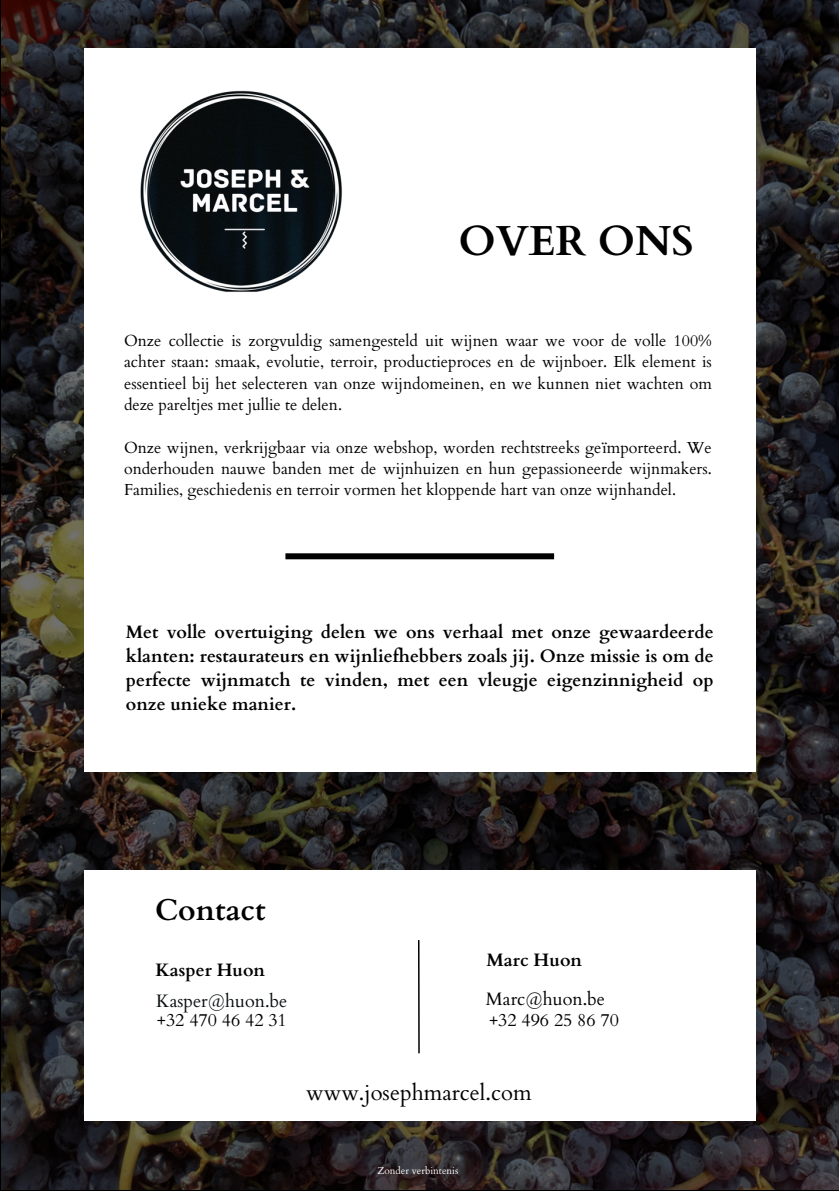
<style>
.page{position:relative;width:839px;height:1191px;background:#fff}
.page>*{position:absolute;margin:0;border:0;box-sizing:border-box;transform-origin:0 0}
.t1{font:700 42px "Cardo";color:#000}
.t2{font:700 30px "Cardo";color:#000}
.t3{font:22px "Cardo";color:#000}
.t4{font:700 18px/24px "Cardo";color:#000;text-align:justify}
.t5{font:18px "Cardo";color:#000}
.t6{font:18px "Cardo";color:#080e10}
.t7{font:16px/21.4px "Cardo";color:#000;text-align:justify}
.t8{font:10px "Cardo";color:#fff}
</style>
<div class="page">
<img style="left:2px;top:0;width:836px;height:1189px">
<div style="left:84px;top:870px;width:671px;height:251px;background:#fff"></div>
<div style="left:84px;top:48px;width:671px;height:723px;background:#fff"></div>
<img style="left:140px;top:90px;width:202px;height:202px">
<div style="left:285px;top:553px;width:269px;height:6px;background:#000"></div>
<hr style="left:418px;top:940px;width:2px;height:113px;background:#000">
<p class="t1" style="left:458px;top:213px;width:237px">OVER ONS</p>
<p class="t7" style="left:124px;top:330px;width:589px">Onze collectie is zorgvuldig samengesteld uit wijnen waar we voor de volle 100% achter staan: smaak, evolutie, terroir, productieproces en de wijnboer. Elk element is essentieel bij het selecteren van onze wijndomeinen, en we kunnen niet wachten om deze pareltjes met jullie te delen.</p>
<p class="t7" style="left:124px;top:437px;width:589px">Onze wijnen, verkrijgbaar via onze webshop, worden rechtstreeks geïmporteerd. We onderhouden nauwe banden met de wijnhuizen en hun gepassioneerde wijnmakers.<br>Families, geschiedenis en terroir vormen het kloppende hart van onze wijnhandel.</p>
<h1 class="t4" style="left:126px;top:621px;width:589px">Met volle overtuiging delen we ons verhaal met onze gewaardeerde klanten: restaurateurs en wijnliefhebbers zoals jij. Onze missie is om de perfecte wijnmatch te vinden, met een vleugje eigenzinnigheid op onze unieke manier.</h1>
<h4 class="t2" style="left:155px;top:890px;width:112px">Contact</h4>
<h2 class="t4" style="left:486px;top:948px;width:97px">Marc Huon</h2>
<h4 class="t4" style="left:155px;top:958px;width:111px">Kasper Huon</h4>
<h5 class="t6" style="left:156px;top:990px;width:133px">Kasper@huon.be</h5>
<h5 class="t5" style="left:486px;top:988px;width:121px">Marc@huon.be</h5>
<h4 class="t5" style="left:157px;top:1008px;width:131px">+32 470 46 42 31</h4>
<h5 class="t5" style="left:489px;top:1008px;width:131px">+32 496 25 86 70</h5>
<h5 class="t3" style="left:306px;top:1078px;width:227px">www.josephmarcel.com</h5>
<h3 class="t8" style="left:377px;top:1164px;width:82px">Zonder verbintenis</h3>
</div>
